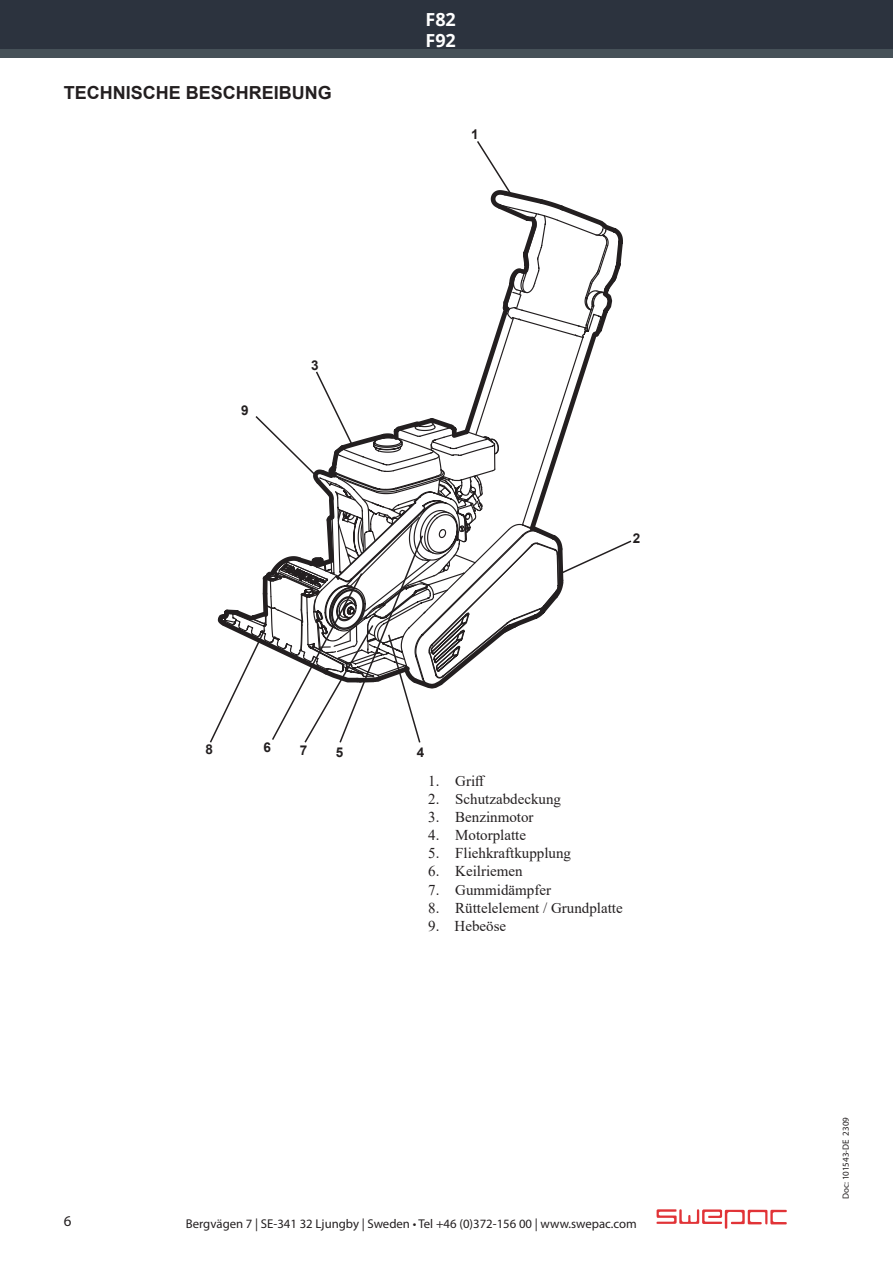
<style>
.page{position:relative;width:893px;height:1263px;background:#fff}
.page>*{position:absolute;margin:0;border:0;box-sizing:border-box;transform-origin:0 0}
.Rubrik_1{font:700 18px "Arial";color:#231f20}
.t1{font:700 18px/21.6px "Open Sans";color:#fff}
.Teknisk_beskrivning{font:15px "Times New Roman";color:#231f20}
.t2{font:15px "Myriad Pro";color:#231f20}
.olja_och_bränslerek{font:700 13.5px "Arial";color:#231f20}
.t3{font:12.75px "Myriad Pro";color:#231f20}
.t4{font:9px "Myriad Pro";color:#231f20}
</style>
<div class="page">
<div style="left:0;top:0;width:893px;height:53px;background:#2c333e"></div>
<div style="left:0;top:49px;width:893px;height:8px;background:#465158"></div>
<svg style="left:657px;top:1209px;width:130px;height:20px"></svg>
<svg style="left:209px;top:141px;width:423px;height:602px"></svg>
<p class="Rubrik_1" style="left:64px;top:80px;width:270px">TECHNISCHE BESCHREIBUNG</p>
<p class="t1" style="left:425px;top:8px;width:32px">F82<br>F92</p>
<p class="olja_och_bränslerek" style="left:471px;top:124px;width:9px">1</p>
<p class="olja_och_bränslerek" style="left:241px;top:401px;width:9px">9</p>
<p class="olja_och_bränslerek" style="left:311px;top:356px;width:9px">3</p>
<p class="olja_och_bränslerek" style="left:633px;top:529px;width:9px">2</p>
<p class="olja_och_bränslerek" style="left:205px;top:740px;width:9px">8</p>
<p class="olja_och_bränslerek" style="left:263px;top:738px;width:9px">6</p>
<p class="olja_och_bränslerek" style="left:300px;top:741px;width:9px">7</p>
<p class="olja_och_bränslerek" style="left:336px;top:742px;width:9px">5</p>
<p class="olja_och_bränslerek" style="left:417px;top:742px;width:9px">4</p>
<p class="Teknisk_beskrivning" style="left:428px;top:771px;width:59px">1. Griff</p>
<p class="Teknisk_beskrivning" style="left:428px;top:789px;width:134px">2. Schutzabdeckung</p>
<p class="Teknisk_beskrivning" style="left:428px;top:807px;width:107px">3. Benzinmotor</p>
<p class="Teknisk_beskrivning" style="left:428px;top:825px;width:99px">4. Motorplatte</p>
<p class="Teknisk_beskrivning" style="left:428px;top:843px;width:144px">5. Fliehkraftkupplung</p>
<p class="Teknisk_beskrivning" style="left:428px;top:861px;width:96px">6. Keilriemen</p>
<p class="Teknisk_beskrivning" style="left:428px;top:879px;width:124px">7. Gummidämpfer</p>
<p class="Teknisk_beskrivning" style="left:428px;top:897px;width:196px">8. Rüttelelement / Grundplatte</p>
<p class="Teknisk_beskrivning" style="left:428px;top:915px;width:79px">9. Hebeöse</p>
<p class="t2" style="left:64px;top:1212px;width:9px">6</p>
<p class="t3" style="left:186px;top:1216px;width:452px">Bergvägen 7 | SE-341 32 Ljungby | Sweden • Tel +46 (0)372-156 00 | www.swepac.com</p>
<p class="t4" style="left:840px;top:1199px;width:83px;rotate:-90deg">Doc: 101543-DE 2309</p>
</div>
